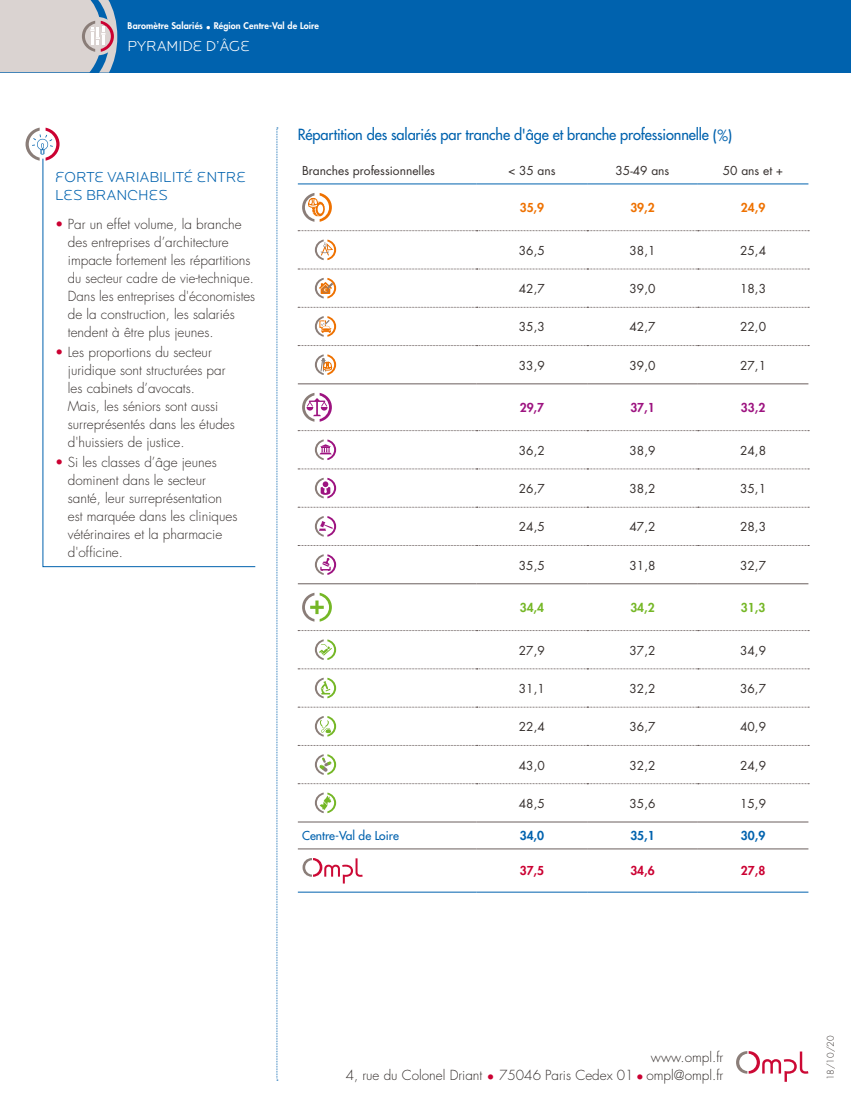
<style>
.page{position:relative;width:851px;height:1106px;background:#fff}
.page>*{position:absolute;margin:0;border:0;box-sizing:border-box;transform-origin:0 0}
.BAROMETRE_ss-titre{font:500 15px "Futura Std";letter-spacing:-.01em;color:#0062ae}
.HORS_TEXTE_titre{font:300 15px/18px "Locator Display";color:#0062ae}
.t1{font:300 15px "Locator Display";color:#fff}
.t2{font:300 13.5px/18px "Futura Std";color:#352f2d}
.texte_tableau{font:12px "Futura Std";color:#352f2d}
.texte_tableau_entete{font:12px "Futura Std";color:#352f2d}
.TABLEAU_texte_fag{font:500 12px "Futura Std";color:#0062ae}
.texte_tableau-2{font:800 12px "Futura Std";color:#ee7100}
.TAB_juri_ligne{font:800 12px "Futura Std";color:#9d1380}
.TAB_sante{font:800 12px "Futura Std";color:#75b726}
.texte_tableau_pied_t{font:800 12px "Futura Std";color:#0062ae}
.texte_tableau_pied_t-2{font:800 12px "Futura Std";color:#cb0132}
.t3{font:800 9px "Futura Std";letter-spacing:.01em;color:#fff}
.t4{font:300 9px "Futura Std";color:#352f2d}
.s1{color:#cb0132}
</style>
<div class="page">
<div style="left:0;top:0;width:850px;height:72px;background:#0062ae"></div>
<svg style="left:0;top:0;width:117px;height:73px;background:#cbc8cc"></svg>
<svg style="left:276px;top:128px;width:2px;height:952px;background:#c4daeb"></svg>
<svg style="left:26px;top:128px;width:34px;height:33px"></svg>
<svg style="left:42px;top:158px;width:214px;height:409px"></svg>
<svg style="left:736px;top:1051px;width:72px;height:30px"></svg>
<svg style="left:476px;top:231px;width:332px;height:354px"></svg>
<svg style="left:298px;top:707px;width:511px;height:1px"></svg>
<svg style="left:298px;top:745px;width:511px;height:1px"></svg>
<hr style="left:298px;top:383px;width:178px;height:1px;background:#6a5e5d">
<hr style="left:476px;top:383px;width:111px;height:1px;background:#6a5e5d">
<hr style="left:587px;top:383px;width:110px;height:1px;background:#6a5e5d">
<hr style="left:697px;top:383px;width:111px;height:1px;background:#6a5e5d">
<hr style="left:298px;top:583px;width:178px;height:1px;background:#6a5e5d">
<hr style="left:476px;top:583px;width:111px;height:1px;background:#6a5e5d">
<hr style="left:587px;top:583px;width:110px;height:1px;background:#6a5e5d">
<hr style="left:697px;top:583px;width:111px;height:1px;background:#6a5e5d">
<hr style="left:298px;top:821px;width:178px;height:1px;background:#6a5e5d">
<hr style="left:476px;top:821px;width:111px;height:1px;background:#6a5e5d">
<hr style="left:587px;top:821px;width:110px;height:1px;background:#6a5e5d">
<hr style="left:697px;top:821px;width:111px;height:1px;background:#6a5e5d">
<svg style="left:298px;top:230px;width:511px;height:1px"></svg>
<svg style="left:298px;top:269px;width:511px;height:1px"></svg>
<svg style="left:298px;top:307px;width:511px;height:1px"></svg>
<svg style="left:298px;top:345px;width:511px;height:1px"></svg>
<svg style="left:298px;top:430px;width:511px;height:1px"></svg>
<svg style="left:298px;top:468px;width:511px;height:1px"></svg>
<svg style="left:298px;top:507px;width:511px;height:1px"></svg>
<svg style="left:298px;top:545px;width:511px;height:1px"></svg>
<svg style="left:298px;top:630px;width:511px;height:1px"></svg>
<svg style="left:298px;top:668px;width:511px;height:1px"></svg>
<svg style="left:298px;top:783px;width:511px;height:1px"></svg>
<hr style="left:298px;top:848px;width:178px;height:1px;background:#6a5e5d">
<hr style="left:476px;top:848px;width:111px;height:1px;background:#6a5e5d">
<hr style="left:587px;top:848px;width:110px;height:1px;background:#6a5e5d">
<hr style="left:697px;top:848px;width:111px;height:1px;background:#6a5e5d">
<hr style="left:298px;top:184px;width:178px;height:1px;background:#0062ae">
<hr style="left:476px;top:184px;width:111px;height:1px;background:#0062ae">
<hr style="left:587px;top:184px;width:110px;height:1px;background:#0062ae">
<hr style="left:697px;top:184px;width:111px;height:1px;background:#0062ae">
<hr style="left:298px;top:892px;width:178px;height:1px;background:#0062ae">
<hr style="left:476px;top:892px;width:111px;height:1px;background:#0062ae">
<hr style="left:587px;top:892px;width:110px;height:1px;background:#0062ae">
<hr style="left:697px;top:892px;width:111px;height:1px;background:#0062ae">
<svg style="left:302px;top:193px;width:30px;height:29px"></svg>
<svg style="left:315px;top:239px;width:21px;height:21px"></svg>
<svg style="left:315px;top:278px;width:21px;height:20px"></svg>
<svg style="left:315px;top:316px;width:21px;height:21px"></svg>
<svg style="left:315px;top:354px;width:21px;height:21px"></svg>
<svg style="left:302px;top:393px;width:30px;height:29px"></svg>
<svg style="left:315px;top:439px;width:21px;height:21px"></svg>
<svg style="left:315px;top:478px;width:21px;height:20px"></svg>
<svg style="left:315px;top:516px;width:21px;height:20px"></svg>
<svg style="left:315px;top:554px;width:21px;height:21px"></svg>
<svg style="left:302px;top:592px;width:30px;height:29px"></svg>
<svg style="left:315px;top:639px;width:21px;height:21px"></svg>
<svg style="left:315px;top:677px;width:21px;height:21px"></svg>
<svg style="left:315px;top:716px;width:21px;height:20px"></svg>
<svg style="left:315px;top:754px;width:21px;height:21px"></svg>
<svg style="left:315px;top:792px;width:21px;height:21px"></svg>
<svg style="left:302px;top:858px;width:60px;height:25px"></svg>
<p class="t3" style="left:128px;top:20px;width:193px">Baromètre Salariés • Région Centre-Val de Loire</p>
<p class="t1" style="left:128px;top:37px;width:124px">PYRAMIDE D’ÂGE</p>
<p class="HORS_TEXTE_titre" style="left:55px;top:168px;width:192px">FORTE VARIABILITÉ ENTRE<br>LES BRANCHES</p>
<p class="t2" style="left:68px;top:215px;width:189px;text-indent:-13px"><span class="s1">•</span> Par un effet volume, la branche des entreprises d’architecture impacte fortement les répartitions du secteur cadre de vie-technique.<br>Dans les entreprises d'économistes de la construction, les salariés tendent à être plus jeunes.</p>
<p class="t2" style="left:68px;top:343px;width:168px;text-indent:-13px"><span class="s1">•</span> Les proportions du secteur juridique sont structurées par les cabinets d’avocats.<br>Mais, les séniors sont aussi surreprésentés dans les études d'huissiers de justice.</p>
<p class="t2" style="left:68px;top:453px;width:171px;text-indent:-13px"><span class="s1">•</span> Si les classes d’âge jeunes dominent dans le secteur santé, leur surreprésentation est marquée dans les cliniques vétérinaires et la pharmacie d'officine.</p>
<p class="BAROMETRE_ss-titre" style="left:298px;top:125px;width:436px">Répartition des salariés par tranche d'âge et branche professionnelle (%)</p>
<p class="texte_tableau_entete" style="left:302px;top:163px;width:134px">Branches professionnelles</p>
<p class="texte_tableau_entete" style="left:508px;top:163px;width:49px">&lt; 35 ans</p>
<p class="texte_tableau_entete" style="left:615px;top:163px;width:55px">35-49 ans</p>
<p class="texte_tableau_entete" style="left:722px;top:163px;width:62px">50 ans et +</p>
<p class="texte_tableau-2" style="left:519px;top:200px;width:26px">35,9</p>
<p class="texte_tableau-2" style="left:630px;top:200px;width:26px">39,2</p>
<p class="texte_tableau-2" style="left:740px;top:200px;width:26px">24,9</p>
<p class="texte_tableau" style="left:519px;top:243px;width:27px">36,5</p>
<p class="texte_tableau" style="left:629px;top:243px;width:27px">38,1</p>
<p class="texte_tableau" style="left:740px;top:243px;width:27px">25,4</p>
<p class="texte_tableau" style="left:519px;top:281px;width:27px">42,7</p>
<p class="texte_tableau" style="left:629px;top:281px;width:27px">39,0</p>
<p class="texte_tableau" style="left:740px;top:281px;width:27px">18,3</p>
<p class="texte_tableau" style="left:519px;top:319px;width:27px">35,3</p>
<p class="texte_tableau" style="left:629px;top:319px;width:27px">42,7</p>
<p class="texte_tableau" style="left:740px;top:319px;width:27px">22,0</p>
<p class="texte_tableau" style="left:519px;top:357px;width:27px">33,9</p>
<p class="texte_tableau" style="left:629px;top:357px;width:27px">39,0</p>
<p class="texte_tableau" style="left:740px;top:357px;width:27px">27,1</p>
<p class="TAB_juri_ligne" style="left:519px;top:400px;width:26px">29,7</p>
<p class="TAB_juri_ligne" style="left:630px;top:400px;width:26px">37,1</p>
<p class="TAB_juri_ligne" style="left:740px;top:400px;width:26px">33,2</p>
<p class="texte_tableau" style="left:519px;top:442px;width:27px">36,2</p>
<p class="texte_tableau" style="left:629px;top:442px;width:27px">38,9</p>
<p class="texte_tableau" style="left:740px;top:442px;width:27px">24,8</p>
<p class="texte_tableau" style="left:519px;top:481px;width:27px">26,7</p>
<p class="texte_tableau" style="left:629px;top:481px;width:27px">38,2</p>
<p class="texte_tableau" style="left:740px;top:481px;width:27px">35,1</p>
<p class="texte_tableau" style="left:519px;top:519px;width:27px">24,5</p>
<p class="texte_tableau" style="left:629px;top:519px;width:27px">47,2</p>
<p class="texte_tableau" style="left:740px;top:519px;width:27px">28,3</p>
<p class="texte_tableau" style="left:519px;top:557px;width:27px">35,5</p>
<p class="texte_tableau" style="left:629px;top:557px;width:27px">31,8</p>
<p class="texte_tableau" style="left:740px;top:557px;width:27px">32,7</p>
<p class="TAB_sante" style="left:519px;top:600px;width:26px">34,4</p>
<p class="TAB_sante" style="left:630px;top:600px;width:26px">34,2</p>
<p class="TAB_sante" style="left:740px;top:600px;width:26px">31,3</p>
<p class="texte_tableau" style="left:519px;top:642px;width:27px">27,9</p>
<p class="texte_tableau" style="left:629px;top:642px;width:27px">37,2</p>
<p class="texte_tableau" style="left:740px;top:642px;width:27px">34,9</p>
<p class="texte_tableau" style="left:519px;top:681px;width:27px">31,1</p>
<p class="texte_tableau" style="left:629px;top:681px;width:27px">32,2</p>
<p class="texte_tableau" style="left:740px;top:681px;width:27px">36,7</p>
<p class="texte_tableau" style="left:519px;top:719px;width:27px">22,4</p>
<p class="texte_tableau" style="left:629px;top:719px;width:27px">36,7</p>
<p class="texte_tableau" style="left:740px;top:719px;width:27px">40,9</p>
<p class="texte_tableau" style="left:519px;top:757px;width:27px">43,0</p>
<p class="texte_tableau" style="left:629px;top:757px;width:27px">32,2</p>
<p class="texte_tableau" style="left:740px;top:757px;width:27px">24,9</p>
<p class="texte_tableau" style="left:519px;top:795px;width:27px">48,5</p>
<p class="texte_tableau" style="left:629px;top:795px;width:27px">35,6</p>
<p class="texte_tableau" style="left:740px;top:795px;width:27px">15,9</p>
<p class="TABLEAU_texte_fag" style="left:302px;top:828px;width:98px">Centre-Val de Loire</p>
<p class="texte_tableau_pied_t" style="left:519px;top:828px;width:26px">34,0</p>
<p class="texte_tableau_pied_t" style="left:630px;top:828px;width:26px">35,1</p>
<p class="texte_tableau_pied_t" style="left:740px;top:828px;width:26px">30,9</p>
<p class="texte_tableau_pied_t-2" style="left:519px;top:863px;width:26px">37,5</p>
<p class="texte_tableau_pied_t-2" style="left:630px;top:863px;width:26px">34,6</p>
<p class="texte_tableau_pied_t-2" style="left:740px;top:863px;width:26px">27,8</p>
<p class="t2" style="left:650px;top:1048px;width:74px">www.ompl.fr</p>
<p class="t2" style="left:346px;top:1066px;width:379px">4, rue du Colonel Driant <span class="s1">•</span> 75046 Paris Cedex 01 <span class="s1">•</span> ompl@ompl.fr</p>
<p class="t4" style="left:825px;top:1080px;width:46px;rotate:-90deg">18/10/20</p>
</div>
